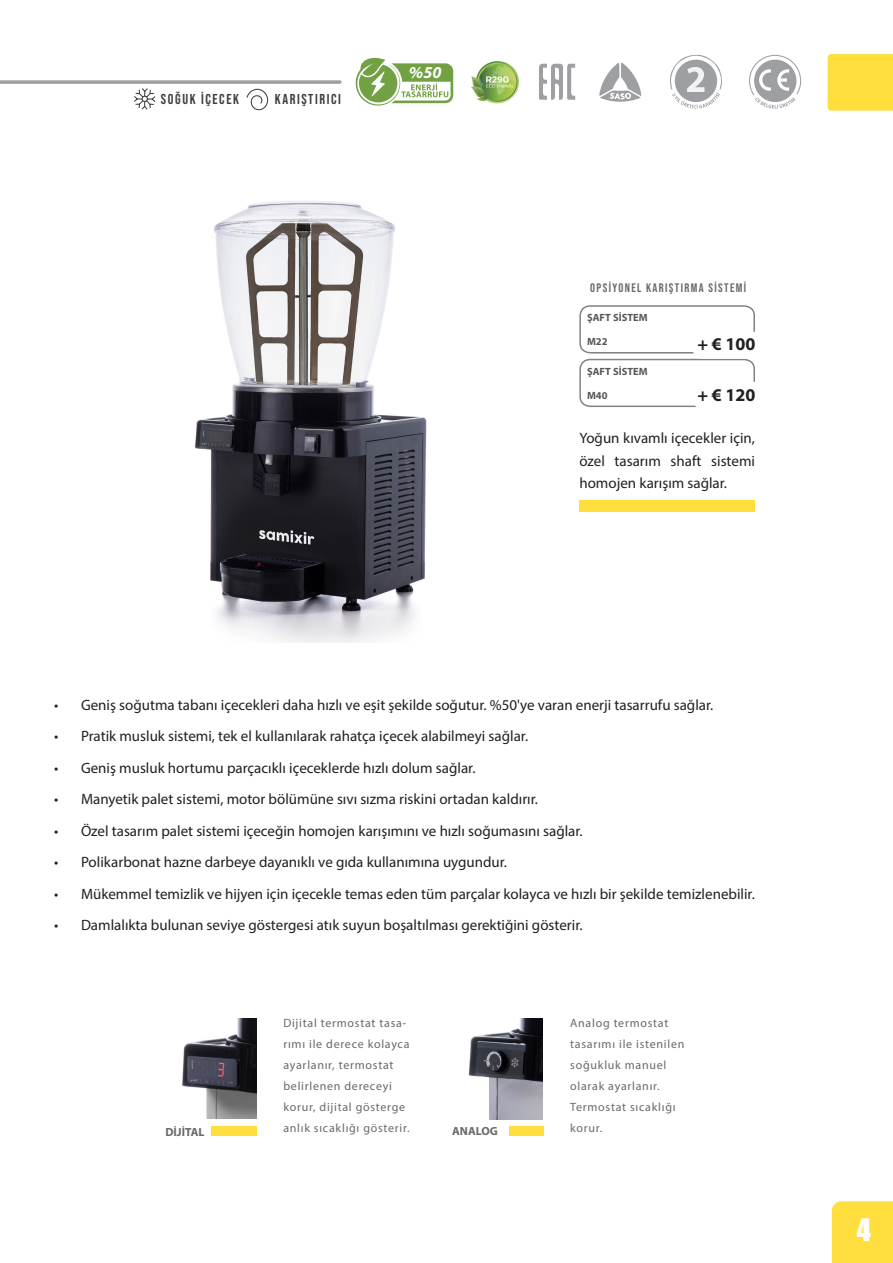
<style>
.page{position:relative;width:893px;height:1263px;background:#fff}
.page>*{position:absolute;margin:0;border:0;box-sizing:border-box;transform-origin:0 0}
.t1{font:28.5px "Impact";color:#fff}
.t2{font:700 18px "Myriad Pro";color:#231f20}
.t3{font:italic 700 16.65px "Myriad Pro";color:#fff}
.t4{font:15px/22.5px "Myriad Pro";color:#231f20;text-align:justify}
.t5{font:14.4px "Bebas Neue";letter-spacing:.11em;color:#3e3e3f}
.t6{font:12.3px "Bebas Neue";letter-spacing:.11em;color:#69696c}
.t7{font:12px/21px "Myriad Pro";letter-spacing:.06em;color:#69696c}
.t8{font:700 11.7px "Myriad Pro";color:#69696c}
.t9{font:700 10.5px "Myriad Pro";color:#57585a}
</style>
<div class="page">
<div style="left:832px;top:1201px;width:61px;height:62px;background:#ffde3d"></div>
<img style="left:195px;top:201px;width:232px;height:441px">
<div style="left:509px;top:1126px;width:35px;height:9px;background:#ffde3d"></div>
<div style="left:211px;top:1127px;width:45px;height:9px;background:#ffde3d"></div>
<img style="left:182px;top:1018px;width:75px;height:100px">
<img style="left:468px;top:1018px;width:75px;height:101px">
<svg style="left:670px;top:54px;width:52px;height:55px"></svg>
<svg style="left:749px;top:55px;width:52px;height:54px"></svg>
<div style="left:828px;top:54px;width:65px;height:57px;background:#ffde3d"></div>
<svg style="left:599px;top:62px;width:43px;height:40px"></svg>
<svg style="left:539px;top:64px;width:36px;height:36px"></svg>
<img style="left:471px;top:61px;width:48px;height:43px">
<svg style="left:356px;top:57px;width:97px;height:49px"></svg>
<svg style="left:0;top:81px;width:341px;height:30px"></svg>
<div style="left:579px;top:359px;width:176px;height:48px;border:2px solid #808285;border-radius:10px"></div>
<div style="left:579px;top:305px;width:176px;height:48px;border:2px solid #808285;border-radius:10px"></div>
<div style="left:693px;top:332px;width:89px;height:27px;background:#fff;border-radius:9px"></div>
<div style="left:693px;top:382px;width:89px;height:27px;background:#fff;border-radius:9px"></div>
<div style="left:579px;top:500px;width:176px;height:12px;background:#ffde3d"></div>
<p class="t5" style="left:161px;top:91px;width:80px">Soğuk İÇECEK</p>
<p class="t5" style="left:275px;top:91px;width:68px">KARIŞTIRICI</p>
<p class="t3" style="left:409px;top:62px;width:34px">%50</p>
<p class="t6" style="left:590px;top:281px;width:157px">OPSİYONEL KARIŞTIRMA SİSTEMİ</p>
<p class="t9" style="left:587px;top:311px;width:62px">ŞAFT SİSTEM</p>
<p class="t9" style="left:587px;top:335px;width:22px">M22</p>
<p class="t9" style="left:587px;top:364px;width:62px">ŞAFT SİSTEM</p>
<p class="t9" style="left:587px;top:388px;width:22px">M40</p>
<p class="t2" style="left:697px;top:332px;width:59px">+ € 100</p>
<p class="t2" style="left:697px;top:383px;width:59px">+ € 120</p>
<p class="t4" style="left:579px;top:427px;width:177px">Yoğun kıvamlı içecekler için, özel tasarım shaft sistemi homojen karışım sağlar.</p>
<p class="t4" style="left:54px;top:693px;width:661px">• Geniş soğutma tabanı içecekleri daha hızlı ve eşit şekilde soğutur. %50'ye varan enerji tasarrufu sağlar.</p>
<p class="t4" style="left:54px;top:725px;width:476px">• Pratik musluk sistemi, tek el kullanılarak rahatça içecek alabilmeyi sağlar.</p>
<p class="t4" style="left:54px;top:756px;width:423px">• Geniş musluk hortumu parçacıklı içeceklerde hızlı dolum sağlar.</p>
<p class="t4" style="left:54px;top:788px;width:485px">• Manyetik palet sistemi, motor bölümüne sıvı sızma riskini ortadan kaldırır.</p>
<p class="t4" style="left:54px;top:819px;width:530px">• Özel tasarım palet sistemi içeceğin homojen karışımını ve hızlı soğumasını sağlar.</p>
<p class="t4" style="left:54px;top:851px;width:455px">• Polikarbonat hazne darbeye dayanıklı ve gıda kullanımına uygundur.</p>
<p class="t4" style="left:54px;top:882px;width:702px">• Mükemmel temizlik ve hijyen için içecekle temas eden tüm parçalar kolayca ve hızlı bir şekilde temizlenebilir.</p>
<p class="t4" style="left:54px;top:914px;width:530px">• Damlalıkta bulunan seviye göstergesi atık suyun boşaltılması gerektiğini gösterir.</p>
<p class="t7" style="left:283px;top:1012px;width:128px">Dijital termostat tasa&shy;rımı ile derece kolayca ayarlanır, termostat belirlenen dereceyi korur, dijital gösterge anlık sıcaklığı gösterir.</p>
<p class="t8" style="left:165px;top:1124px;width:41px">DİJİTAL</p>
<p class="t8" style="left:452px;top:1123px;width:47px">ANALOG</p>
<p class="t7" style="left:570px;top:1012px;width:116px">Analog termostat tasarımı ile istenilen</p>
<p class="t7" style="left:570px;top:1054px;width:98px">soğukluk manuel olarak ayarlanır.</p>
<p class="t7" style="left:570px;top:1096px;width:107px">Termostat sıcaklığı korur.</p>
<p class="t1" style="left:857px;top:1208px;width:16px">4</p>
</div>
